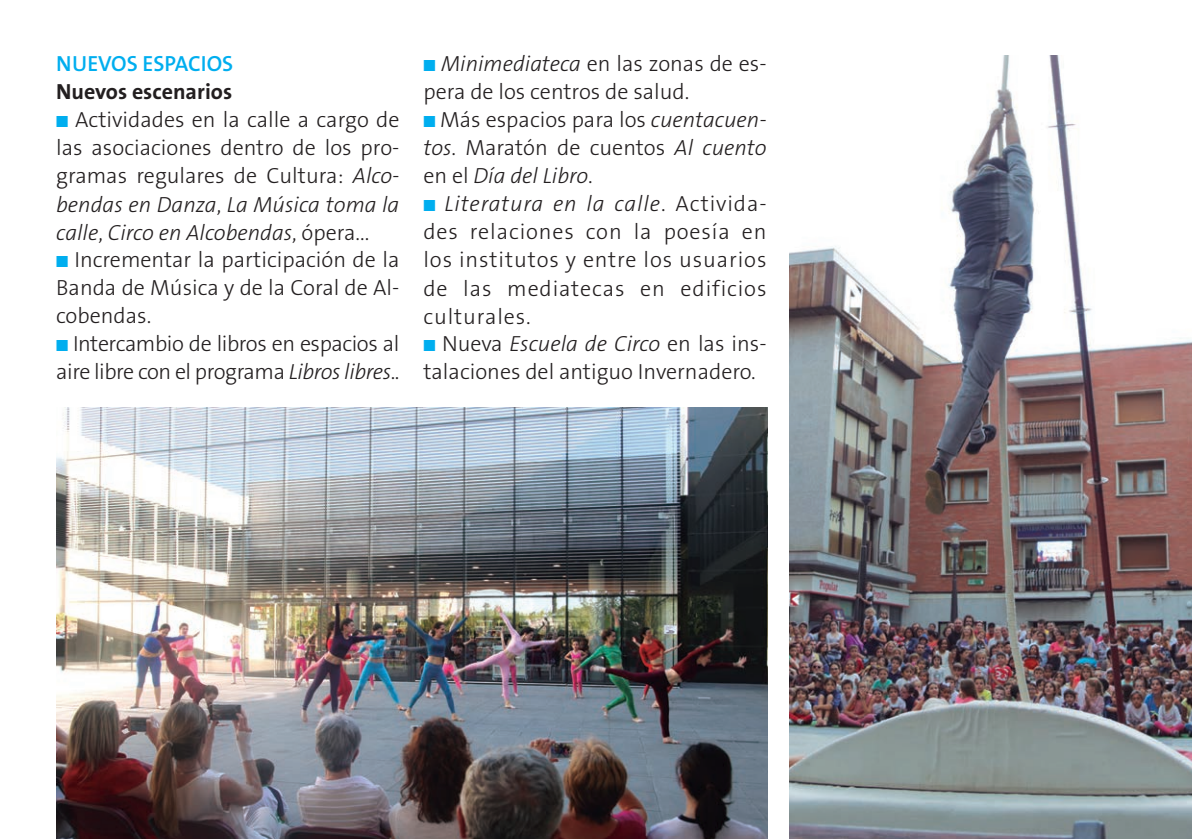
<style>
.page{position:relative;width:1192px;height:839px;background:#fff}
.page>*{position:absolute;margin:0;border:0;box-sizing:border-box;transform-origin:0 0}
.t1{font:300 22px/28px "The Sans B3";color:#231f20;text-align:justify}
.t2{font:300 22px/28px "The Sans B3";letter-spacing:-.02em;color:#231f20}
.t3{font:700 22px "The Sans B7";color:#231f20}
.t4{font:600 22px "The Sans B6";color:#00aeef}
.s1{color:#00aeef}
.s2{font-style:italic}
</style>
<div class="page">
<img style="left:56px;top:408px;width:711px;height:431px">
<img style="left:789px;top:55px;width:402px;height:784px">
<p class="t4" style="left:56px;top:52px;width:179px">NUEVOS ESPACIOS</p>
<p class="t3" style="left:56px;top:80px;width:177px">Nuevos escenarios</p>
<p class="t1" style="left:56px;top:107px;width:345px"><span class="s1">■</span> Actividades en la calle a cargo de las asociaciones dentro de los pro&shy;gramas regulares de Cultura: <span class="s2">Alco&shy;bendas en Danza</span>, <span class="s2">La Música toma la calle</span>, <span class="s2">Circo en Alcobendas</span>, ópera...</p>
<p class="t1" style="left:56px;top:247px;width:345px"><span class="s1">■</span> Incrementar la participación de la Banda de Música y de la Coral de Al&shy;cobendas.</p>
<p class="t2" style="left:56px;top:331px;width:345px"><span class="s1">■</span> Intercambio de libros en espacios al aire libre con el programa <span class="s2">Libros libres</span>..</p>
<p class="t1" style="left:423px;top:51px;width:344px"><span class="s1">■</span> <span class="s2">Minimediateca</span> en las zonas de es&shy;pera de los centros de salud.</p>
<p class="t1" style="left:423px;top:107px;width:344px"><span class="s1">■</span> Más espacios para los <span class="s2">cuentacuen&shy;tos</span>. Maratón de cuentos <span class="s2">Al cuento </span>en el <span class="s2">Día del Libro</span>.</p>
<p class="t1" style="left:423px;top:191px;width:344px"><span class="s1">■</span> <span class="s2">Literatura en la calle</span>. Activida&shy;des relaciones con la poesía en los institutos y entre los usuarios de las mediatecas en edificios culturales.</p>
<p class="t1" style="left:423px;top:331px;width:344px"><span class="s1">■</span> Nueva <span class="s2">Escuela de Circo</span> en las ins&shy;talaciones del antiguo Invernadero.</p>
</div>
